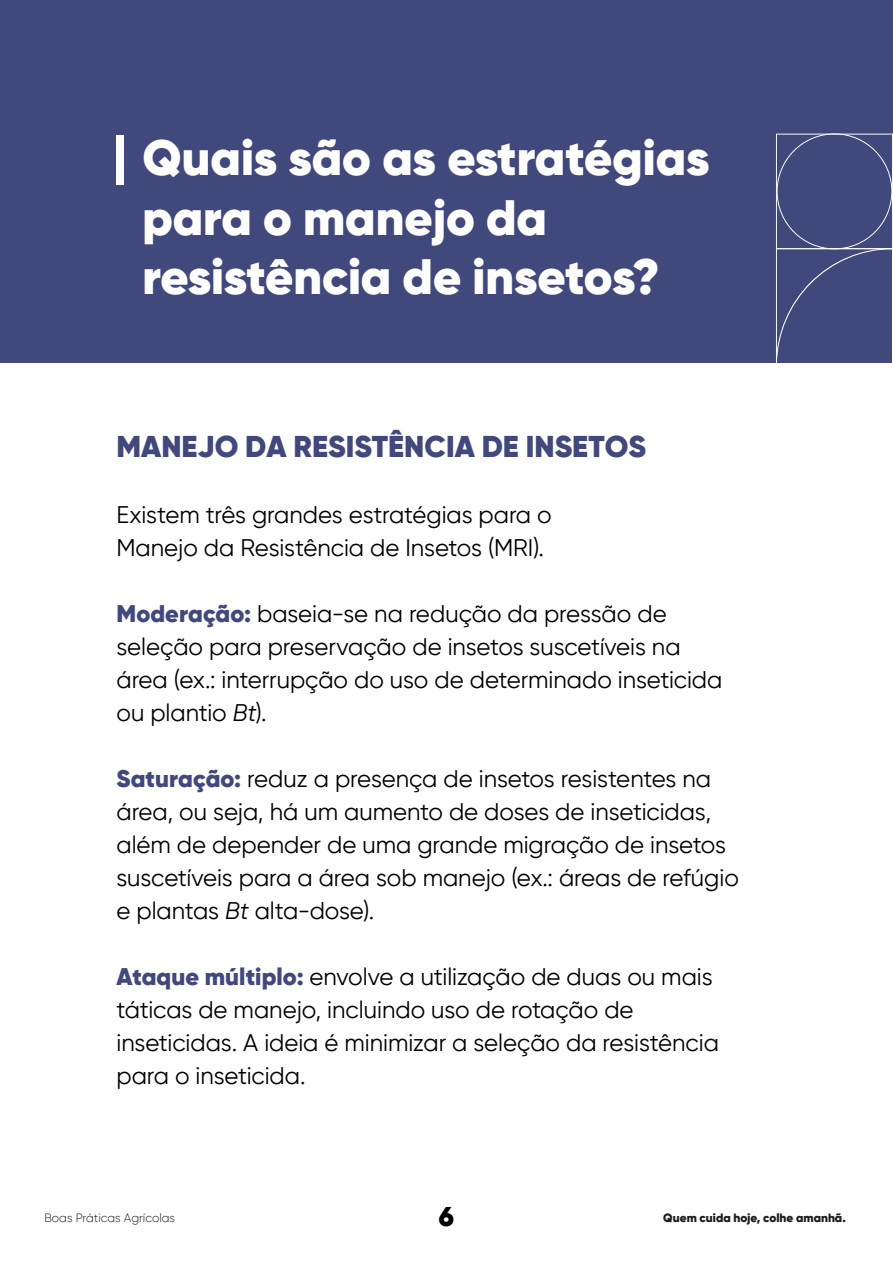
<style>
.page{position:relative;width:893px;height:1263px;background:#fff}
.page>*{position:absolute;margin:0;border:0;box-sizing:border-box;transform-origin:0 0}
.t1{font:900 49.5px/59.4px "Gilroy";color:#fff}
.t2{font:900 30px "Gilroy";color:#40487c}
.t3{font:900 27px "Gilroy";color:#000}
.t4{font:24px/33px "Gilroy";letter-spacing:-.005em;color:#000}
.t5{font:900 12px "Gilroy";color:#1d1d1b}
.t6{font:300 12px "Gilroy";color:#1d1d1b}
.s1{font-weight:900;color:#40487c}
.s2{font-style:italic}
</style>
<div class="page">
<div style="left:0;top:0;width:893px;height:363px;background:#40487c"></div>
<div style="left:116px;top:135px;width:8px;height:49px;background:#fff"></div>
<svg style="left:776px;top:133px;width:117px;height:230px"></svg>
<h1 class="t1" style="left:142px;top:128px;width:569px">Quais são as estratégias para o manejo da resistência de insetos?</h1>
<p class="t2" style="left:116px;top:428px;width:531px">MANEJO DA RESISTÊNCIA DE INSETOS</p>
<p class="t4" style="left:116px;top:498px;width:437px">Existem três grandes estratégias para o<br>Manejo da Resistência de Insetos (MRI).</p>
<p class="t4" style="left:116px;top:597px;width:607px"><span class="s1">Moderação:</span> baseia-se na redução da pressão de seleção para preservação de insetos suscetíveis na área (ex.: interrupção do uso de determinado inseticida ou plantio <span class="s2">Bt</span>).</p>
<p class="t4" style="left:116px;top:762px;width:624px"><span class="s1">Saturação:</span> reduz a presença de insetos resistentes na área, ou seja, há um aumento de doses de inseticidas, além de depender de uma grande migração de insetos suscetíveis para a área sob manejo (ex.: áreas de refúgio e plantas <span class="s2">Bt</span> alta-dose).</p>
<p class="t4" style="left:116px;top:960px;width:604px"><span class="s1">Ataque múltiplo:</span> envolve a utilização de duas ou mais táticas de manejo, incluindo uso de rotação de inseticidas. A ideia é minimizar a seleção da resistência para o inseticida.</p>
<p class="t6" style="left:44px;top:1210px;width:132px">Boas Práticas Agrícolas</p>
<p class="t3" style="left:439px;top:1200px;width:17px">6</p>
<p class="t5" style="left:663px;top:1210px;width:184px">Quem cuida hoje, colhe amanhã.</p>
</div>
